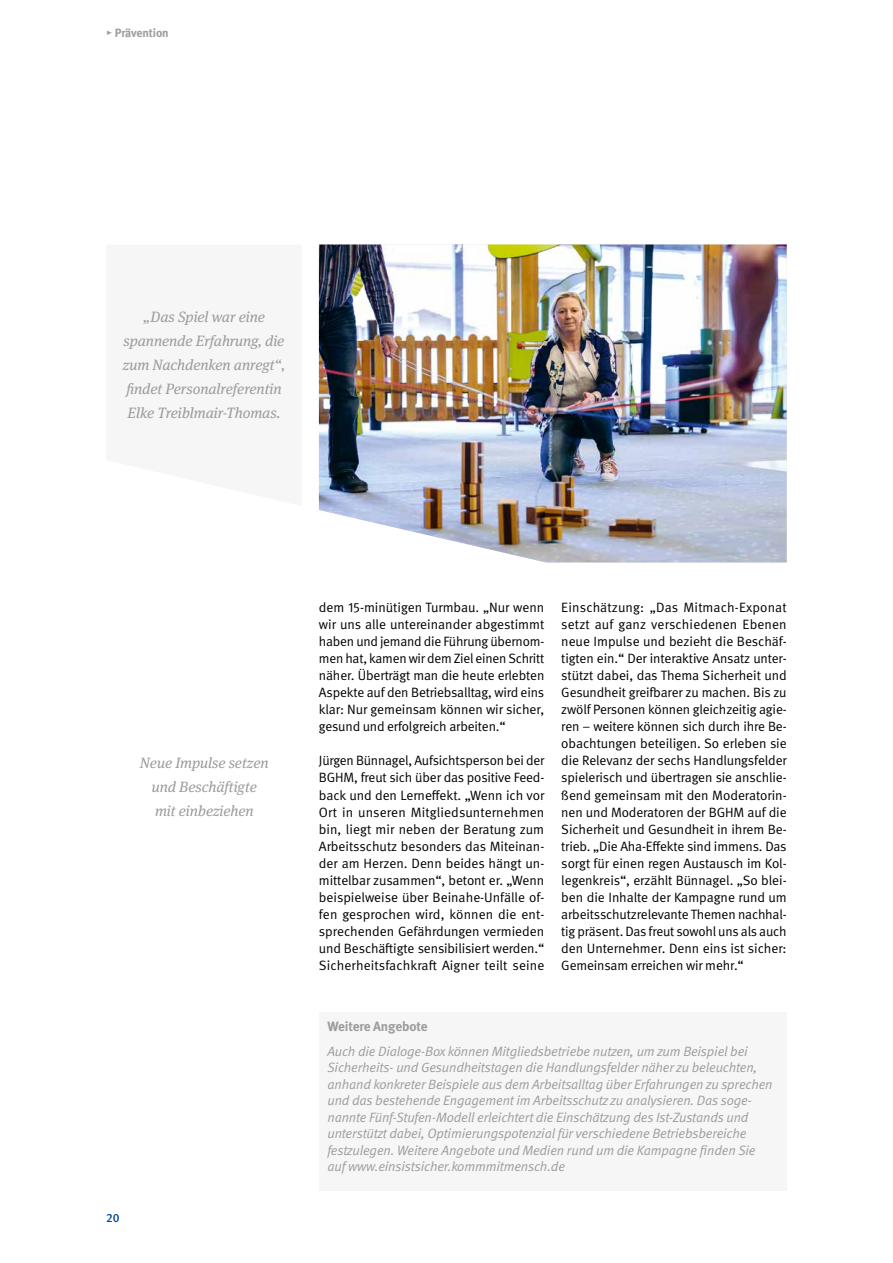
<style>
.page{position:relative;width:893px;height:1263px;background:#fff}
.page>*{position:absolute;margin:0;border:0;box-sizing:border-box;transform-origin:0 0}
.t1{font:italic 15px/24px "DGUV Meta Serif";letter-spacing:-.005em;color:#9c9d9d;text-align:center}
.t2{font:13.5px/17px "DGUV Meta";letter-spacing:-.01em;color:#000;text-align:justify}
.t3{font:italic 13.5px/16.5px "DGUV Meta";letter-spacing:-.01em;color:#9c9d9d}
.t4{font:700 13.5px "DGUV Meta";letter-spacing:-.01em;color:#9c9d9d}
.t5{font:700 12px "DGUV Meta";letter-spacing:-.01em;color:#9c9d9d}
.t6{font:500 12px "DGUV Meta";color:#004993}
.s1{font-weight:500}
</style>
<div class="page">
<div style="left:319px;top:1012px;width:468px;height:179px;background:#f6f6f6"></div>
<img style="left:319px;top:244px;width:468px;height:318px">
<p class="t5" style="left:106px;top:25px;width:64px"><span class="s1">▸</span> Prävention</p>
<p class="t1" style="left:123px;top:305px;width:164px">„Das Spiel war eine spannende Erfahrung, die zum Nachdenken anregt“, findet Personalreferentin<br>Elke Treiblmair-Thomas.</p>
<p class="t1" style="left:140px;top:751px;width:130px">Neue Impulse setzen und Beschäftigte mit einbeziehen</p>
<p class="t6" style="left:106px;top:1211px;width:15px">20</p>
<p class="t2" style="left:319px;top:599px;width:227px">dem 15-minütigen Turmbau. „Nur wenn wir uns alle untereinander abgestimmt haben und jemand die Führung übernom&shy;men hat, kamen wir dem Ziel einen Schritt näher. Überträgt man die heute erlebten Aspekte auf den Betriebsalltag, wird eins klar: Nur gemeinsam können wir sicher, gesund und erfolgreich arbeiten.“</p>
<p class="t2" style="left:319px;top:753px;width:227px">Jürgen Bünnagel, Aufsichtsperson bei der BGHM, freut sich über das positive Feed&shy;back und den Lerneffekt. „Wenn ich vor Ort in unseren Mitgliedsunternehmen bin, liegt mir neben der Beratung zum Arbeitsschutz besonders das Miteinan&shy;der am Herzen. Denn beides hängt un&shy;mittelbar zusammen“, betont er. „Wenn beispielweise über Beinahe-Unfälle of&shy;fen gesprochen wird, können die ent&shy;sprechenden Gefährdungen vermieden und Beschäftigte sensibilisiert werden.“ Sicherheitsfachkraft Aigner teilt seine</p>
<p class="t2" style="left:561px;top:599px;width:227px">Einschätzung: „Das Mitmach-Exponat setzt auf ganz verschiedenen Ebenen neue Impulse und bezieht die Beschäf&shy;tigten ein.“ Der interaktive Ansatz unter&shy;stützt dabei, das Thema Sicherheit und Gesundheit greifbarer zu machen. Bis zu zwölf Personen können gleichzeitig agie&shy;ren – weitere können sich durch ihre Be&shy;obachtungen beteiligen. So erleben sie die Relevanz der sechs Handlungsfelder spielerisch und übertragen sie anschlie&shy;ßend gemeinsam mit den Moderatorin&shy;nen und Moderatoren der BGHM auf die Sicherheit und Gesundheit in ihrem Be&shy;trieb. „Die Aha-Effekte sind immens. Das sorgt für einen regen Austausch im Kol&shy;legenkreis“, erzählt Bünnagel. „So blei&shy;ben die Inhalte der Kampagne rund um arbeitsschutzrelevante Themen nachhal&shy;tig präsent. Das freut sowohl uns als auch den Unternehmer. Denn eins ist sicher:<br>Gemeinsam erreichen wir mehr.“</p>
<p class="t4" style="left:327px;top:1018px;width:102px">Weitere Angebote</p>
<p class="t3" style="left:327px;top:1043px;width:447px">Auch die Dialoge-Box können Mitgliedsbetriebe nutzen, um zum Beispiel bei Sicherheits- und Gesundheitstagen die Handlungsfelder näher zu beleuchten, anhand konkreter Beispiele aus dem Arbeitsalltag über Erfahrungen zu sprechen und das bestehende Engagement im Arbeitsschutz zu analysieren. Das soge&shy;nannte Fünf-Stufen-Modell erleichtert die Einschätzung des Ist-Zustands und unterstützt dabei, Optimierungspotenzial für verschiedene Betriebsbereiche festzulegen. Weitere Angebote und Medien rund um die Kampagne finden Sie auf www.einsistsicher.kommmitmensch.de</p>
</div>
